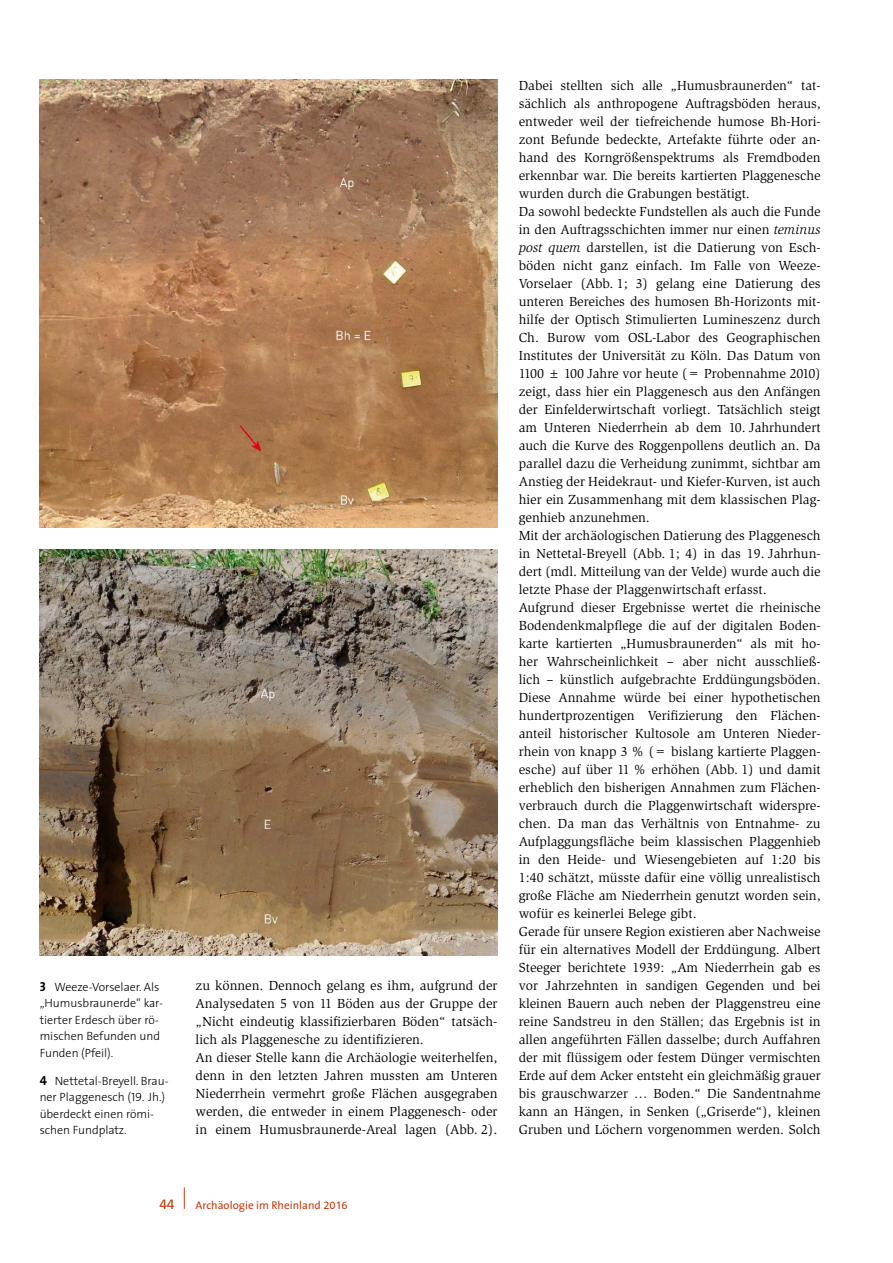
<style>
.page{position:relative;width:893px;height:1263px;background:#fff}
.page>*{position:absolute;margin:0;border:0;box-sizing:border-box;transform-origin:0 0}
.FLIESS_SLIMBACH_9_PT{font:13.5px/18px "Slimbach";color:#000;text-align:justify}
.t1{font:13.5px "Frutiger CE";color:#c33c11}
.BILDUNTERSCHRIFT{font:300 12px/16.5px "The Sans";color:#000}
.t2{font:11.25px "The Sans";color:#c33c11}
.s1{font-family:"The Sans Bold Caps";font-weight:400;font-size:13.05px}
.s2{font-family:"The Sans Light Caps";font-weight:400}
.s3{font-style:italic}
.s4{font-family:"The Sans B W5 Plain"}
.s5{font-family:"Frutiger CE";font-size:10.65px}
</style>
<div class="page">
<svg style="left:184px;top:1187px;width:1px;height:22px"></svg>
<img style="left:40px;top:80px;width:457px;height:448px">
<img style="left:40px;top:549px;width:457px;height:407px">
<p class="BILDUNTERSCHRIFT" style="left:40px;top:978px;width:125px"><span class="s1">3</span> Weeze-Vorselaer. Als „Humusbraunerde“ kar&shy;tierter Erdesch über rö&shy;mischen Befunden und<br>Funden (Pfeil).</p>
<p class="BILDUNTERSCHRIFT" style="left:40px;top:1072px;width:130px"><span class="s1">4</span> Nettetal-Breyell. Brau&shy;ner Plaggenesch <span class="s2">(19</span>. Jh.) überdeckt einen römi&shy;schen Fundplatz.</p>
<p class="FLIESS_SLIMBACH_9_PT" style="left:196px;top:977px;width:303px">zu können. Dennoch gelang es ihm, aufgrund der Analysedaten 5 von 11 Böden aus der Gruppe der „Nicht eindeutig klassifizierbaren Böden“ tatsäch&shy;lich als Plaggenesche zu identifizieren.</p>
<p class="FLIESS_SLIMBACH_9_PT" style="left:196px;top:1049px;width:303px">An dieser Stelle kann die Archäologie weiterhelfen, denn in den letzten Jahren mussten am Unteren Niederrhein vermehrt große Flächen ausgegraben werden, die entweder in einem Plaggenesch- oder in einem Humusbraunerde-Areal lagen (Abb. 2).</p>
<p class="FLIESS_SLIMBACH_9_PT" style="left:519px;top:77px;width:303px">Dabei stellten sich alle „Humusbraunerden“ tat&shy;sächlich als anthropogene Auftragsböden heraus, entweder weil der tiefreichende humose Bh-Hori&shy;zont Befunde bedeckte, Artefakte führte oder an&shy;hand des Korngrößenspektrums als Fremdboden erkennbar war. Die bereits kartierten Plaggenesche wurden durch die Grabungen bestätigt.</p>
<p class="FLIESS_SLIMBACH_9_PT" style="left:519px;top:203px;width:303px">Da sowohl bedeckte Fundstellen als auch die Funde in den Auftragsschichten immer nur einen <span class="s3">teminus post quem</span> darstellen, ist die Datierung von Esch&shy;böden nicht ganz einfach. Im Falle von Weeze-Vorselaer (Abb. 1; 3) gelang eine Datierung des unteren Bereiches des humosen Bh-Horizonts mit&shy;hilfe der Optisch Stimulierten Lumineszenz durch Ch. Burow vom OSL-Labor des Geographischen Institutes der Universität zu Köln. Das Datum von 1100 ± 100 Jahre vor heute (= Probennahme 2010) zeigt, dass hier ein Plaggenesch aus den Anfängen der Einfelderwirtschaft vorliegt. Tatsächlich steigt am Unteren Niederrhein ab dem 10. Jahrhundert auch die Kurve des Roggenpollens deutlich an. Da parallel dazu die Verheidung zunimmt, sichtbar am Anstieg der Heidekraut- und Kiefer-Kurven, ist auch hier ein Zusammenhang mit dem klassischen Plag&shy;genhieb anzunehmen.</p>
<p class="FLIESS_SLIMBACH_9_PT" style="left:519px;top:527px;width:303px">Mit der archäologischen Datierung des Plaggenesch in Nettetal-Breyell (Abb. 1; 4) in das 19. Jahrhun&shy;dert (mdl. Mitteilung van der Velde) wurde auch die letzte Phase der Plaggenwirtschaft erfasst.</p>
<p class="FLIESS_SLIMBACH_9_PT" style="left:519px;top:599px;width:303px">Aufgrund dieser Ergebnisse wertet die rheinische Bodendenkmalpflege die auf der digitalen Boden&shy;karte kartierten „Humusbraunerden“ als mit ho&shy;her Wahrscheinlichkeit – aber nicht ausschließ&shy;lich – künstlich aufgebrachte Erddüngungsböden.<br>Diese Annahme würde bei einer hypothetischen hundertprozentigen Verifizierung den Flächen&shy;anteil historischer Kultosole am Unteren Nieder&shy;rhein von knapp 3 % (= bislang kartierte Plaggen&shy;esche) auf über 11 % erhöhen (Abb. 1) und damit erheblich den bisherigen Annahmen zum Flächen&shy;verbrauch durch die Plaggenwirtschaft widerspre&shy;chen. Da man das Verhältnis von Entnahme- zu Aufplaggungsfläche beim klassischen Plaggenhieb in den Heide- und Wiesengebieten auf 1:20 bis 1:40 schätzt, müsste dafür eine völlig unrealistisch große Fläche am Niederrhein genutzt worden sein, wofür es keinerlei Belege gibt.</p>
<p class="FLIESS_SLIMBACH_9_PT" style="left:519px;top:923px;width:303px">Gerade für unsere Region existieren aber Nachweise für ein alternatives Modell der Erddüngung. Albert Steeger berichtete 1939: „Am Niederrhein gab es vor Jahrzehnten in sandigen Gegenden und bei kleinen Bauern auch neben der Plaggenstreu eine reine Sandstreu in den Ställen; das Ergebnis ist in allen angeführten Fällen dasselbe; durch Auffahren der mit flüssigem oder festem Dünger vermischten Erde auf dem Acker entsteht ein gleichmäßig grauer bis grauschwarzer … Boden.“ Die Sandentnahme kann an Hängen, in Senken („Griserde“), kleinen Gruben und Löchern vorgenommen werden. Solch</p>
<p class="t1" style="left:159px;top:1196px;width:17px">44</p>
<p class="t2" style="left:196px;top:1196px;width:153px">Archäologie im Rheinland <span class="s4">20</span><span class="s5">1</span><span class="s4">6</span></p>
</div>
